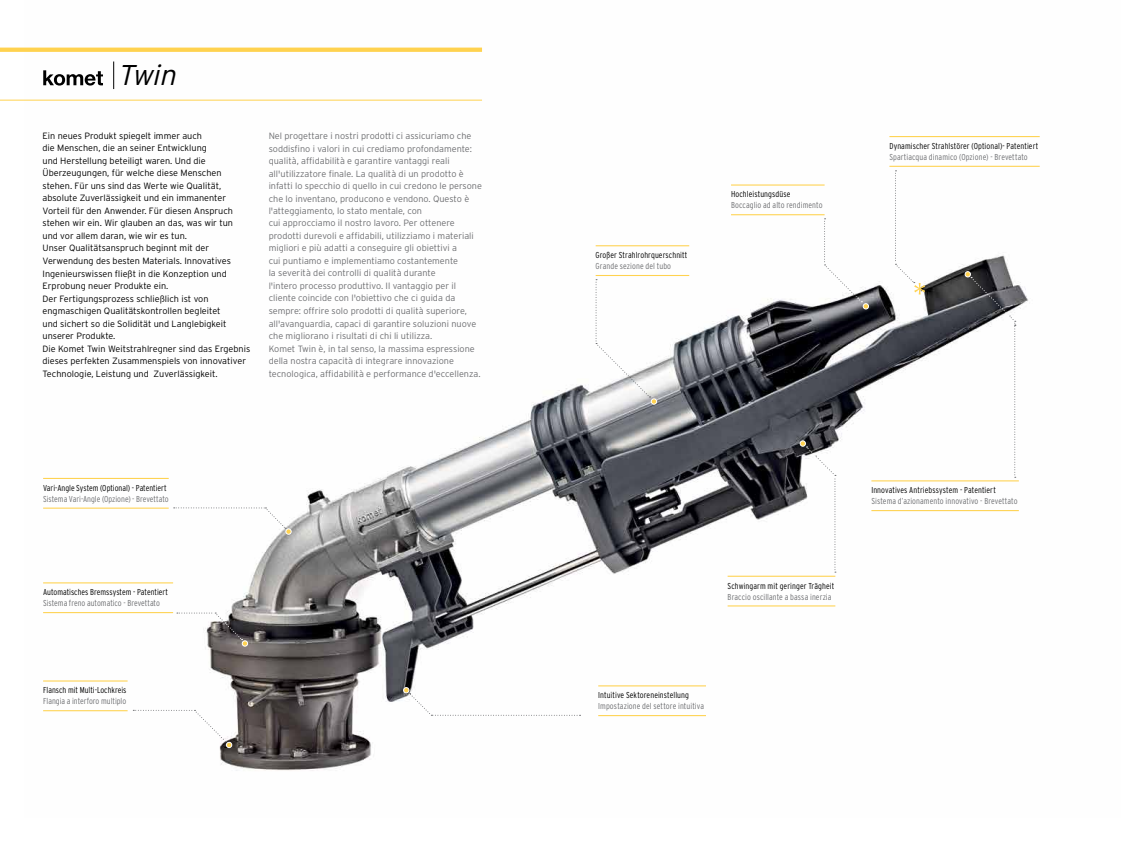
<style>
.page{position:relative;width:1140px;height:842px;background:#fff}
.page>*{position:absolute;margin:0;border:0;box-sizing:border-box;transform-origin:0 0}
.t1{font:italic 300 28.6px "Interstate";color:#000}
.t2{font:300 9.1px/12.5px "Interstate";color:#6d6e71}
.t3{font:300 9.1px/12.5px "Interstate";color:#000}
.t4{font:300 condensed 8.6px "Interstate";letter-spacing:.005em;color:#6d6e71}
.t5{font:300 condensed 8.6px "Interstate";letter-spacing:.005em;color:#000}
</style>
<div class="page">
<img style="left:24px;top:47px;width:1016px;height:724px">
<svg style="left:0;top:48px;width:482px;height:4px;background:#fed354"></svg>
<hr style="left:0;top:100px;width:482px;height:1px;background:#ffd24f">
<svg style="left:113px;top:62px;width:1px;height:27px"></svg>
<svg style="left:43px;top:70px;width:60px;height:16px"></svg>
<hr style="left:595px;top:245px;width:94px;height:1px;background:#ffd24f">
<hr style="left:595px;top:275px;width:94px;height:1px;background:#ffd24f">
<hr style="left:731px;top:184px;width:93px;height:2px;background:#ffd24f">
<hr style="left:731px;top:214px;width:93px;height:1px;background:#ffd24f">
<hr style="left:43px;top:478px;width:126px;height:1px;background:#ffd24f">
<hr style="left:43px;top:508px;width:126px;height:1px;background:#ffd24f">
<hr style="left:43px;top:582px;width:130px;height:1px;background:#ffd24f">
<hr style="left:43px;top:612px;width:130px;height:1px;background:#ffd24f">
<hr style="left:43px;top:680px;width:85px;height:1px;background:#ffd24f">
<hr style="left:43px;top:710px;width:85px;height:1px;background:#ffd24f">
<hr style="left:598px;top:685px;width:108px;height:1px;background:#ffd24f">
<hr style="left:598px;top:715px;width:108px;height:1px;background:#ffd24f">
<hr style="left:727px;top:576px;width:108px;height:1px;background:#ffd24f">
<hr style="left:727px;top:605px;width:108px;height:1px;background:#ffd24f">
<hr style="left:871px;top:480px;width:147px;height:1px;background:#ffd24f">
<hr style="left:871px;top:510px;width:147px;height:1px;background:#ffd24f">
<hr style="left:889px;top:136px;width:150px;height:1px;background:#ffd24f">
<hr style="left:889px;top:166px;width:150px;height:1px;background:#ffd24f">
<svg style="left:403px;top:687px;width:177px;height:29px"></svg>
<svg style="left:595px;top:279px;width:62px;height:125px"></svg>
<svg style="left:174px;top:507px;width:117px;height:27px"></svg>
<svg style="left:133px;top:710px;width:99px;height:38px"></svg>
<svg style="left:895px;top:170px;width:30px;height:124px"></svg>
<svg style="left:177px;top:613px;width:71px;height:33px"></svg>
<svg style="left:800px;top:441px;width:36px;height:132px"></svg>
<svg style="left:824px;top:218px;width:44px;height:91px"></svg>
<svg style="left:964px;top:271px;width:51px;height:207px"></svg>
<h1 class="t1" style="left:117px;top:59px;width:67px">Twin</h1>
<p class="t3" style="left:43px;top:129px;width:209px">Ein neues Produkt spiegelt immer auch<br>die Menschen, die an seiner Entwicklung<br>und Herstellung beteiligt waren. Und die Überzeugungen, für welche diese Menschen stehen. Für uns sind das Werte wie Qualität, absolute Zuverlässigkeit und ein immanenter Vorteil für den Anwender. Für diesen Anspruch stehen wir ein. Wir glauben an das, was wir tun und vor allem daran, wie wir es tun.<br>Unser Qualitätsanspruch beginnt mit der Verwendung des besten Materials. Innovatives Ingenieurswissen fließt in die Konzeption und Erprobung neuer Produkte ein.<br>Der Fertigungsprozess schließlich ist von engmaschigen Qualitätskontrollen begleitet<br>und sichert so die Solidität und Langlebigkeit unserer Produkte.<br>Die Komet Twin Weitstrahlregner sind das Ergebnis dieses perfekten Zusammenspiels von innovativer Technologie, Leistung und Zuverlässigkeit.</p>
<p class="t2" style="left:269px;top:129px;width:215px">Nel progettare i nostri prodotti ci assicuriamo che soddisfino i valori in cui crediamo profondamente: qualità, affidabilità e garantire vantaggi reali all'utilizzatore finale. La qualità di un prodotto è infatti lo specchio di quello in cui credono le persone che lo inventano, producono e vendono. Questo è l'atteggiamento, lo stato mentale, con<br>cui approcciamo il nostro lavoro. Per ottenere prodotti durevoli e affidabili, utilizziamo i materiali migliori e più adatti a conseguire gli obiettivi a<br>cui puntiamo e implementiamo costantemente<br>la severità dei controlli di qualità durante<br>l'intero processo produttivo. Il vantaggio per il cliente coincide con l'obiettivo che ci guida da sempre: offrire solo prodotti di qualità superiore, all'avanguardia, capaci di garantire soluzioni nuove che migliorano i risultati di chi li utilizza.<br>Komet Twin è, in tal senso, la massima espressione della nostra capacità di integrare innovazione tecnologica, affidabilità e performance d'eccellenza.</p>
<p class="t5" style="left:43px;top:483px;width:125px">Vari-Angle System (Optional) - Patentiert</p>
<p class="t4" style="left:43px;top:494px;width:127px">Sistema Vari-Angle (Opzione) - Brevettato</p>
<p class="t5" style="left:43px;top:587px;width:126px">Automatisches Bremssystem - Patentiert</p>
<p class="t4" style="left:43px;top:598px;width:118px">Sistema freno automatico - Brevettato</p>
<p class="t5" style="left:43px;top:686px;width:85px">Flansch mit Multi-Lochkreis</p>
<p class="t4" style="left:43px;top:697px;width:85px">Flangia a interforo multiplo</p>
<p class="t5" style="left:595px;top:250px;width:93px">Großer Strahlrohrquerschnitt</p>
<p class="t4" style="left:595px;top:261px;width:77px">Grande sezione del tubo</p>
<p class="t5" style="left:731px;top:190px;width:61px">Hochleistungsdüse</p>
<p class="t4" style="left:731px;top:201px;width:93px">Boccaglio ad alto rendimento</p>
<p class="t5" style="left:889px;top:141px;width:150px">Dynamischer Strahlstörer (Optional)- Patentiert</p>
<p class="t4" style="left:889px;top:152px;width:140px">Spartiacqua dinamico (Opzione) - Brevettato</p>
<p class="t5" style="left:727px;top:581px;width:108px">Schwingarm mit geringer Trägheit</p>
<p class="t4" style="left:727px;top:592px;width:105px">Braccio oscillante a bassa inerzia</p>
<p class="t5" style="left:598px;top:690px;width:92px">Intuitive Sektoreneinstellung</p>
<p class="t4" style="left:598px;top:701px;width:107px">Impostazione del settore intuitiva</p>
<p class="t5" style="left:871px;top:485px;width:126px">Innovatives Antriebssystem - Patentiert</p>
<p class="t4" style="left:871px;top:496px;width:148px">Sistema d’azionamento innovativo - Brevettato</p>
</div>
